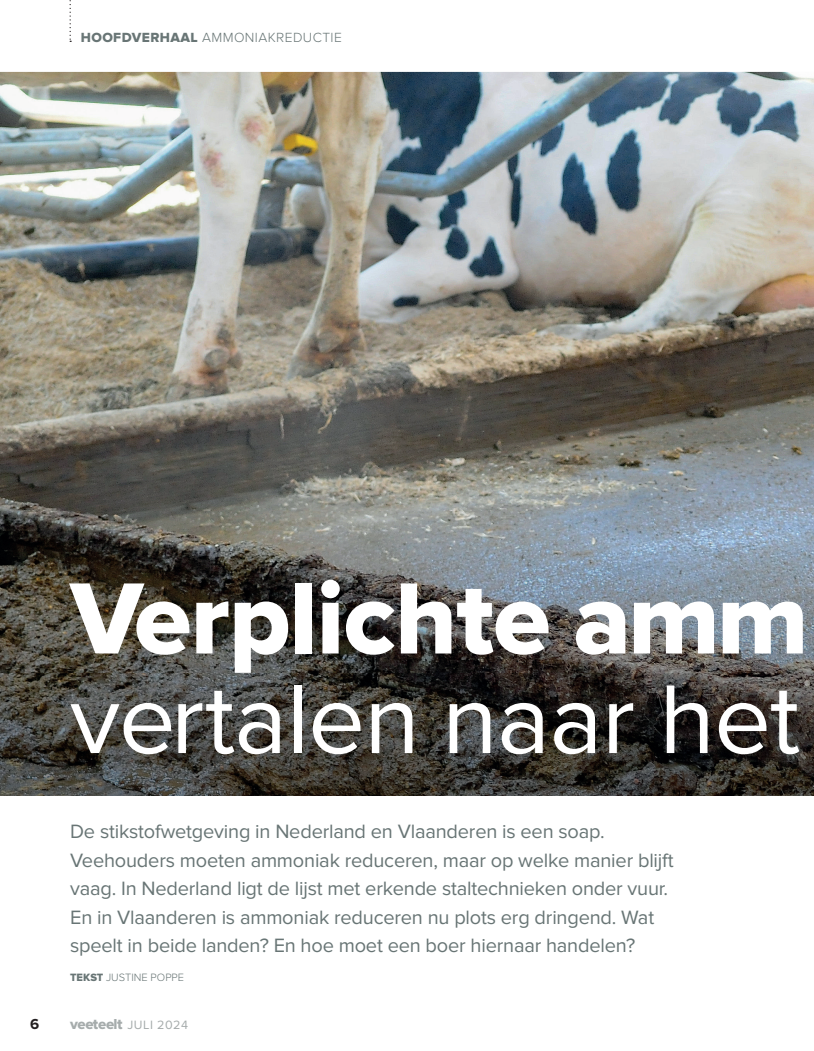
<style>
.page{position:relative;width:814px;height:1051px;background:#fff}
.page>*{position:absolute;margin:0;border:0;box-sizing:border-box;transform-origin:0 0}
.t1{font:105px "Proxima Nova Extrabld";letter-spacing:-.01em;color:#fff}
.t2{font:101.25px "Proxima Nova";letter-spacing:-.01em;color:#fff}
.t3{font:20px/28.5px "Proxima Nova";letter-spacing:-.01em;color:#687575}
.t4{font:15px "Proxima Nova Extrabld";letter-spacing:-.02em;color:#a6acac}
.t5{font:700 15px "Proxima Nova";color:#231f20}
.t6{font:300 13.75px "Proxima Nova";letter-spacing:.03em;color:#687575}
.t7{font:300 11px "Proxima Nova";color:#687575}
.s1{font-family:"Proxima Nova Extrabld";font-weight:400}
.s2{font-family:"Proxima Nova";font-size:12.5px}
</style>
<div class="page">
<img style="left:0;top:72px;width:813px;height:439px">
<img style="left:0;top:511px;width:813px;height:285px">
<svg style="left:70px;top:0;width:1px;height:42px"></svg>
<p class="t6" style="left:81px;top:29px;width:262px"><span class="s1">HOOFDVERHAAL</span> AMMONIAKREDUCTIE</p>
<h1 class="t1" style="left:70px;top:558px;width:740px">Verplichte amm</h1>
<h2 class="t2" style="left:70px;top:661px;width:731px">vertalen naar het</h2>
<p class="t3" style="left:70px;top:818px;width:605px">De stikstofwetgeving in Nederland en Vlaanderen is een soap.<br>Veehouders moeten ammoniak reduceren, maar op welke manier blijft vaag. In Nederland ligt de lijst met erkende staltechnieken onder vuur.<br>En in Vlaanderen is ammoniak reduceren nu plots erg dringend. Wat speelt in beide landen? En hoe moet een boer hiernaar handelen?</p>
<p class="t7" style="left:70px;top:971px;width:115px"><span class="s1">TEKST</span> JUSTINE POPPE</p>
<p class="t5" style="left:30px;top:1015px;width:11px">6</p>
<p class="t4" style="left:70px;top:1015px;width:119px">veeteelt <span class="s2">JULI 2024</span></p>
</div>
